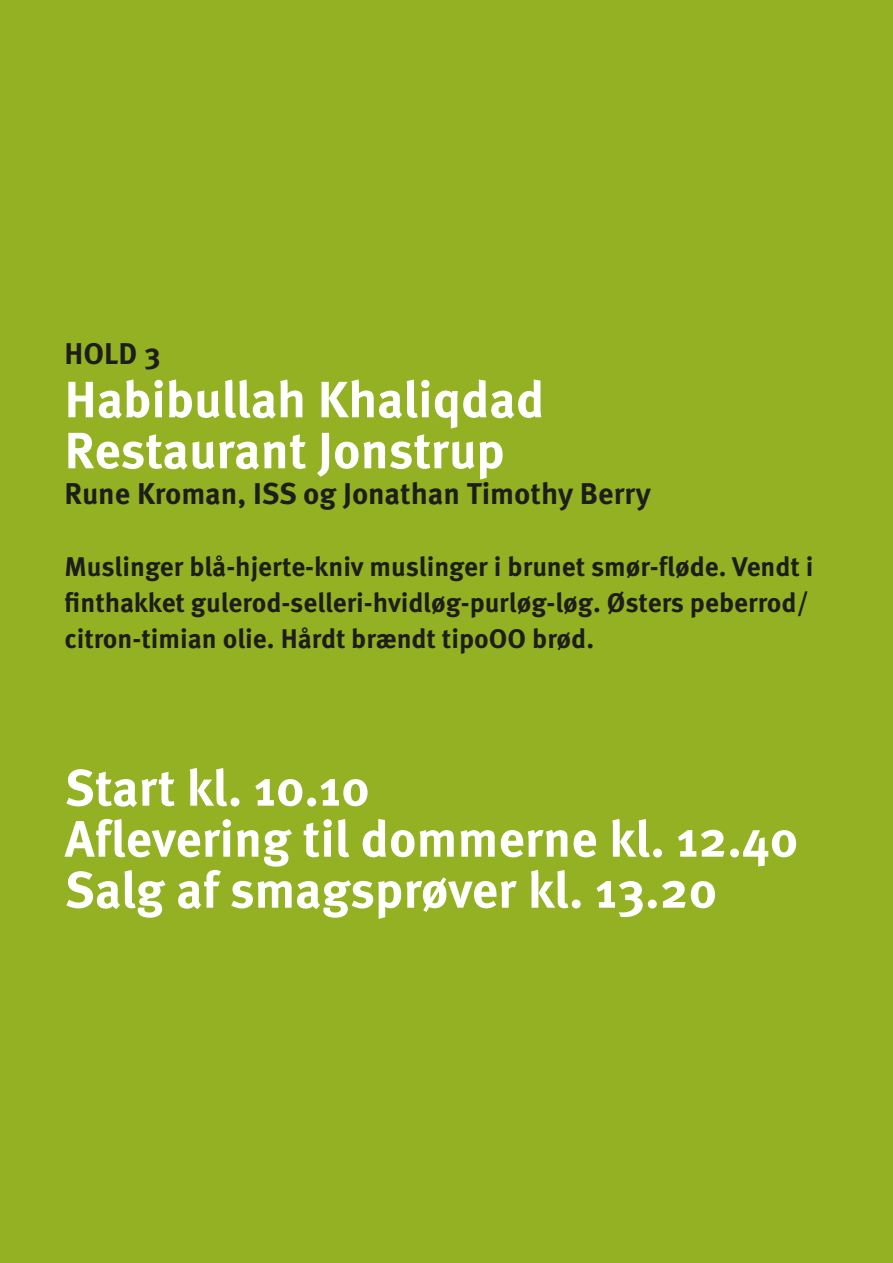
<style>
.page{position:relative;width:893px;height:1263px;background:#93b123}
.page>*{position:absolute;margin:0;border:0;box-sizing:border-box;transform-origin:0 0}
.t1{font:700 51px "Meta Pro";color:#fff}
.t2{font:700 30px "Meta Pro";color:#1d1d1b}
.t3{font:700 27px/36px "Meta Pro";color:#1d1d1b}
</style>
<div class="page">
<p class="t2" style="left:65px;top:330px;width:97px">HOLD 3</p>
<p class="t1" style="left:65px;top:360px;width:481px">Habibullah Khaliqdad</p>
<p class="t1" style="left:65px;top:411px;width:442px">Restaurant Jonstrup</p>
<p class="t2" style="left:65px;top:470px;width:588px">Rune Kroman, ISS og Jonathan Timothy Berry</p>
<p class="t3" style="left:65px;top:547px;width:750px">Muslinger blå-hjerte-kniv muslinger i brunet smør-fløde. Vendt i finthakket gulerod-selleri-hvidløg-purløg-løg. Østers peberrod/ citron-timian olie. Hårdt brændt tipoOO brød.</p>
<p class="t1" style="left:65px;top:748px;width:307px">Start kl. 10.10</p>
<p class="t1" style="left:65px;top:799px;width:735px">Aflevering til dommerne kl. 12.40</p>
<p class="t1" style="left:65px;top:850px;width:654px">Salg af smagsprøver kl. 13.20</p>
</div>
